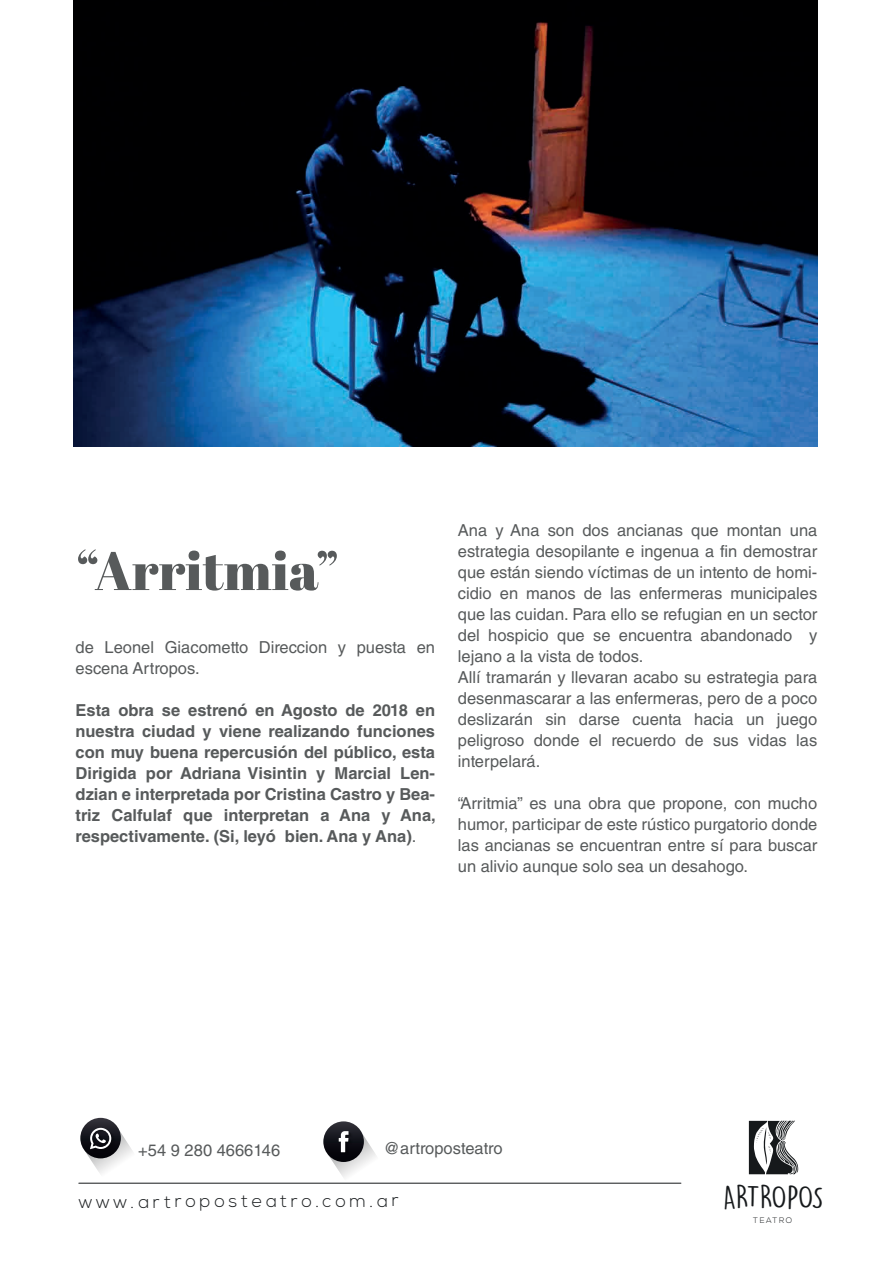
<style>
.page{position:relative;width:893px;height:1263px;background:#fff}
.page>*{position:absolute;margin:0;border:0;box-sizing:border-box;transform-origin:0 0}
.t1{font:54px "Abril Fatface";color:#575a5b}
.t2{font:28.95px "DK Lemon Yellow Sun";letter-spacing:-.045em;color:#16191b;scale:1.22 1}
.t3{font:300 18px "Nexa";letter-spacing:.195em;color:#16191b}
.t4{font:16.5px/21px "Helvetica LT Std";color:#575a5b}
.t5{font:700 16.5px/21px "Helvetica LT Std";color:#575a5b;text-align:justify}
.t6{font:300 7.95px "Nexa";letter-spacing:.195em;color:#16191b}
.s1{font-weight:400}
</style>
<div class="page">
<img style="left:74px;top:0;width:744px;height:447px">
<svg style="left:749px;top:1121px;width:49px;height:53px"></svg>
<hr style="left:79px;top:1183px;width:602px;height:1px;background:#16191b">
<svg style="left:323px;top:1121px;width:41px;height:41px"></svg>
<svg style="left:328px;top:1131px;width:48px;height:46px"></svg>
<svg style="left:80px;top:1118px;width:41px;height:40px"></svg>
<svg style="left:85px;top:1128px;width:48px;height:46px"></svg>
<h1 class="t1" style="left:76px;top:533px;width:265px">“Arritmia”</h1>
<p class="t4" style="left:76px;top:637px;width:361px">de Leonel Giacometto Direccion y puesta en escena Artropos.</p>
<p class="t5" style="left:76px;top:699px;width:362px">Esta obra se estrenó en Agosto de 2018 en nuestra ciudad y viene realizando funciones con muy buena repercusión del público, esta Dirigida por Adriana Visintin y Marcial Len&shy;dzian e interpretada por Cristina Castro y Bea&shy;triz Calfulaf que interpretan a Ana y Ana, respectivamente. (Si, leyó bien. Ana y Ana)<span class="s1">.</span></p>
<p class="t4" style="left:458px;top:520px;width:361px">Ana y Ana son dos ancianas que montan una estrategia desopilante e ingenua a fin demostrar que están siendo víctimas de un intento de homi&shy;cidio en manos de las enfermeras municipales que las cuidan. Para ello se refugian en un sector del hospicio que se encuentra abandonado y lejano a la vista de todos.<br>Allí tramarán y llevaran acabo su estrategia para desenmascarar a las enfermeras, pero de a poco deslizarán sin darse cuenta hacia un juego peligroso donde el recuerdo de sus vidas las interpelará.</p>
<p class="t4" style="left:458px;top:793px;width:361px;text-align:justify">“Arritmia” es una obra que propone, con mucho humor, participar de este rústico purgatorio donde las ancianas se encuentran entre sí para buscar un alivio aunque solo sea un desahogo.</p>
<p class="t4" style="left:138px;top:1139px;width:143px">+54 9 280 4666146</p>
<p class="t4" style="left:383px;top:1138px;width:121px">@artroposteatro</p>
<p class="t3" style="left:79px;top:1190px;width:321px">www.artroposteatro.com.ar</p>
<h2 class="t2" style="left:723px;top:1179px;width:84px">ARTROPOS</h2>
<p class="t6" style="left:753px;top:1215px;width:41px">TEATRO</p>
</div>
